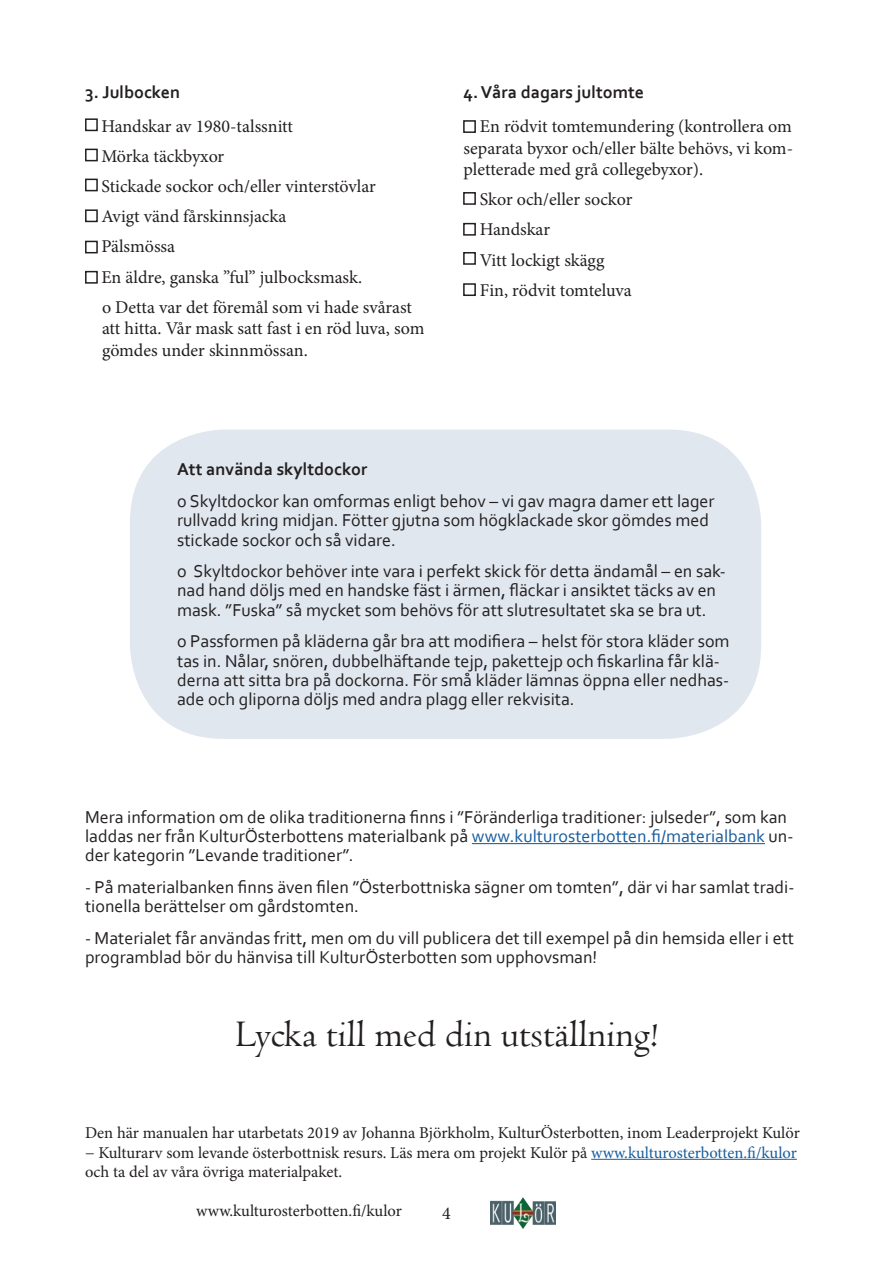
<style>
.page{position:relative;width:893px;height:1263px;background:#fff}
.page>*{position:absolute;margin:0;border:0;box-sizing:border-box;transform-origin:0 0}
.t1{font:39px "Centaur";color:#231f20}
.t2{font:18px/19.4px "Corbel";color:#231f20}
.t3{font:18px/30.2px "Minion Pro";letter-spacing:-.005em;color:#231f20}
.t4{font:700 18px "Corbel";color:#231f20}
.t5{font:16.5px/19.8px "Minion Pro";color:#231f20}
.s1{color:#175d9e}
</style>
<div class="page">
<div style="left:130px;top:429px;width:631px;height:310px;background:#e0e7ef;border-radius:94px"></div>
<hr style="left:472px;top:843px;width:293px;height:1px;background:#175d9e">
<div style="left:85px;top:149px;width:13px;height:12px;border:2px solid #231f20"></div>
<div style="left:85px;top:118px;width:13px;height:13px;border:2px solid #231f20"></div>
<div style="left:85px;top:241px;width:13px;height:12px;border:2px solid #231f20"></div>
<div style="left:85px;top:179px;width:13px;height:12px;border:2px solid #231f20"></div>
<div style="left:85px;top:209px;width:13px;height:13px;border:2px solid #231f20"></div>
<div style="left:85px;top:271px;width:13px;height:13px;border:2px solid #231f20"></div>
<img style="left:490px;top:1197px;width:66px;height:32px">
<div style="left:463px;top:120px;width:13px;height:13px;border:2px solid #231f20"></div>
<div style="left:463px;top:252px;width:13px;height:13px;border:2px solid #231f20"></div>
<div style="left:463px;top:192px;width:13px;height:13px;border:2px solid #231f20"></div>
<div style="left:463px;top:223px;width:13px;height:13px;border:2px solid #231f20"></div>
<div style="left:463px;top:283px;width:13px;height:13px;border:2px solid #231f20"></div>
<hr style="left:591px;top:1159px;width:206px;height:1px;background:#175d9e">
<p class="t4" style="left:85px;top:81px;width:97px">3. Julbocken</p>
<p class="t3" style="left:101px;top:111px;width:312px">Handskar av 1980-talssnitt<br>Mörka täckbyxor<br>Stickade sockor och/eller vinterstövlar<br>Avigt vänd fårskinnsjacka<br>Pälsmössa<br>En äldre, ganska ”ful” julbocksmask.<br>o Detta var det föremål som vi hade svårast</p>
<p class="t3" style="left:102px;top:318px;width:324px;line-height:21.6px">att hitta. Vår mask satt fast i en röd luva, som gömdes under skinnmössan.</p>
<p class="t4" style="left:463px;top:81px;width:182px">4. Våra dagars jultomte</p>
<p class="t3" style="left:463px;top:116px;width:331px;line-height:21.6px;text-align:justify;text-indent:16px">En rödvit tomtemundering (kontrollera om separata byxor och/eller bälte behövs, vi kom&shy;pletterade med grå collegebyxor).</p>
<p class="t3" style="left:480px;top:185px;width:154px">Skor och/eller sockor<br>Handskar<br>Vitt lockigt skägg<br>Fin, rödvit tomteluva</p>
<p class="t4" style="left:177px;top:458px;width:192px">Att använda skyltdockor</p>
<p class="t2" style="left:177px;top:490px;width:539px">o Skyltdockor kan omformas enligt behov – vi gav magra damer ett lager rullvadd kring midjan. Fötter gjutna som högklackade skor gömdes med stickade sockor och så vidare.</p>
<p class="t2" style="left:177px;top:561px;width:550px">o Skyltdockor behöver inte vara i perfekt skick för detta ändamål – en sak&shy;nad hand döljs med en handske fäst i ärmen, fläckar i ansiktet täcks av en mask. ”Fuska” så mycket som behövs för att slutresultatet ska se bra ut.</p>
<p class="t2" style="left:177px;top:631px;width:554px">o Passformen på kläderna går bra att modifiera – helst för stora kläder som tas in. Nålar, snören, dubbelhäftande tejp, pakettejp och fiskarlina får klä&shy;derna att sitta bra på dockorna. För små kläder lämnas öppna eller nedhas&shy;ade och gliporna döljs med andra plagg eller rekvisita.</p>
<p class="t2" style="left:85px;top:806px;width:710px">Mera information om de olika traditionerna finns i ”Föränderliga traditioner: julseder”, som kan laddas ner från KulturÖsterbottens materialbank på <span class="s1">www.kulturosterbotten.fi/materialbank</span> un&shy;der kategorin ”Levande traditioner”.</p>
<p class="t2" style="left:85px;top:877px;width:711px">- På materialbanken finns även filen ”Österbottniska sägner om tomten”, där vi har samlat tradi&shy;tionella berättelser om gårdstomten.</p>
<p class="t2" style="left:85px;top:927px;width:711px">- Materialet får användas fritt, men om du vill publicera det till exempel på din hemsida eller i ett programblad bör du hänvisa till KulturÖsterbotten som upphovsman!</p>
<h1 class="t1" style="left:235px;top:1010px;width:425px">Lycka till med din utställning!</h1>
<p class="t5" style="left:85px;top:1123px;width:716px">Den här manualen har utarbetats 2019 av Johanna Björkholm, KulturÖsterbotten, inom Leaderprojekt Kulör − Kulturarv som levande österbottnisk resurs. Läs mera om projekt Kulör på <span class="s1">www.kulturosterbotten.fi/kulor </span>och ta del av våra övriga materialpaket.</p>
<p class="t5" style="left:196px;top:1201px;width:207px">www.kulturosterbotten.fi/kulor</p>
<p class="t3" style="left:442px;top:1198px;width:10px">4</p>
</div>
